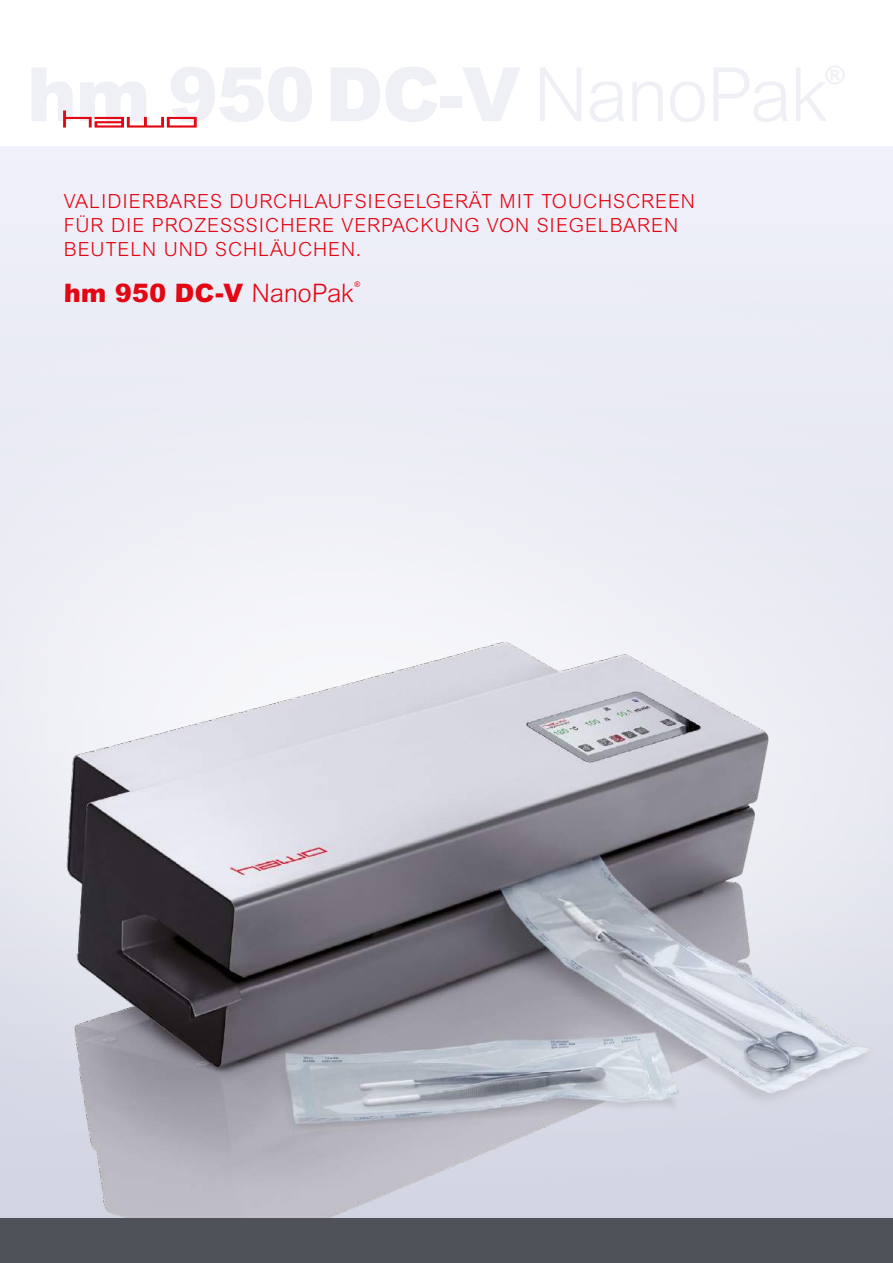
<style>
.page{position:relative;width:893px;height:1263px;background:#fff}
.page>*{position:absolute;margin:0;border:0;box-sizing:border-box;transform-origin:0 0}
.t1{font:900 25.5px "Arial MT Std";color:#e30613}
.t2{font:300 19.5px "Arial MT Std";letter-spacing:.05em;color:#e30613}
.t3{font:7.8px "Arial MT Std";color:#e30613}
.s1{font-weight:300}
</style>
<div class="page">
<div style="left:0;top:146px;width:893px;height:1117px;background:#eceef6"></div>
<img style="left:0;top:642px;width:893px;height:577px">
<div style="left:0;top:1219px;width:893px;height:44px;background:#4f5258"></div>
<svg style="left:63px;top:110px;width:134px;height:18px"></svg>
<p class="t2" style="left:64px;top:190px;width:25px">VALIDIERBARES</p>
<p class="t2" style="left:229px;top:190px;width:29px">DURCHLAUFSIEGEL</p>
<p class="t2" style="left:426px;top:190px;width:86px">GERÄT MIT</p>
<p class="t2" style="left:541px;top:190px;width:26px">TOUCHSCREEN</p>
<p class="t2" style="left:64px;top:214px;width:59px">FÜR DIE</p>
<p class="t2" style="left:152px;top:214px;width:14px">PRO</p>
<p class="t2" style="left:194px;top:214px;width:27px">ZESSSICHERE</p>
<p class="t2" style="left:342px;top:214px;width:28px">VERPACKUNG</p>
<p class="t2" style="left:487px;top:214px;width:15px">VON</p>
<p class="t2" style="left:537px;top:214px;width:14px">SIEGELBAREN</p>
<p class="t2" style="left:64px;top:238px;width:28px">BEUTELN</p>
<p class="t2" style="left:164px;top:238px;width:15px">UND</p>
<p class="t2" style="left:215px;top:238px;width:28px">SCHLÄUCHEN</p>
<p class="t2" style="left:356px;top:238px;width:7px">.</p>
<h1 class="t1" style="left:64px;top:277px;width:291px">hm 950 DC-V <span class="s1">NANOPAK</span></h1>
<p class="t3" style="left:354px;top:280px;width:7px">®</p>
</div>
